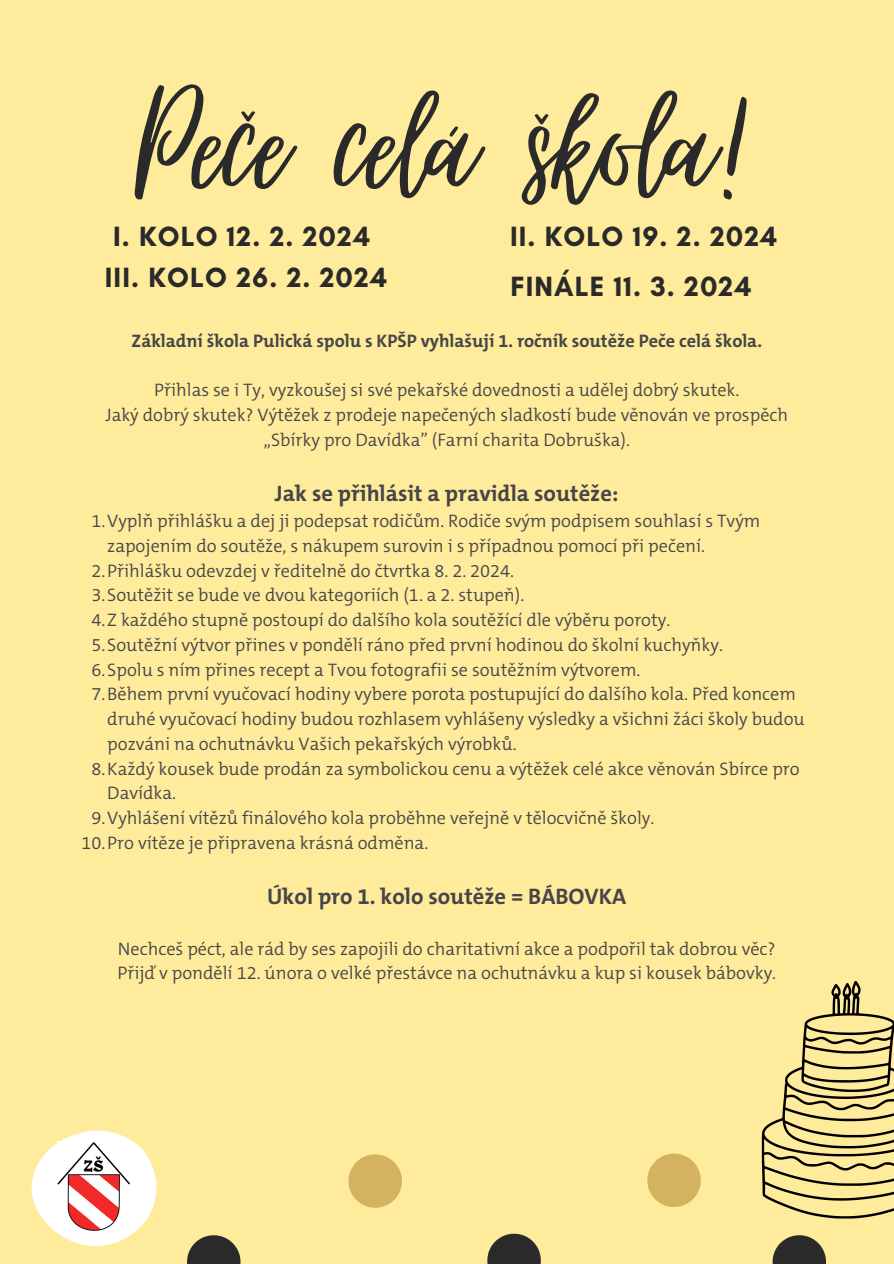
<style>
.page{position:relative;width:894px;height:1264px;background:#fff}
.page>*{position:absolute;margin:0;border:0;box-sizing:border-box;transform-origin:0 0}
.t1{font:186px "Virtual";color:#2a2a2a}
.t2{font:700 28.35px "Glacial Indifference";letter-spacing:.04em;color:#2a2a2a}
.t3{font:700 22.5px "The Mix C5";color:#464648}
.t4{font:300 18.15px/24.8px "The Mix C5";color:#464648}
.t5{font:700 18.15px "The Mix C5";color:#464648}
</style>
<div class="page">
<div style="left:0;top:0;width:893px;height:1263px;background:#ffeb9c"></div>
<svg style="left:348px;top:1154px;width:54px;height:53px"></svg>
<svg style="left:487px;top:1233px;width:53px;height:30px;fill:#2a2a2a"></svg>
<svg style="left:647px;top:1153px;width:53px;height:53px"></svg>
<svg style="left:772px;top:1235px;width:53px;height:28px"></svg>
<svg style="left:187px;top:1235px;width:53px;height:28px"></svg>
<svg style="left:32px;top:1130px;width:124px;height:117px"></svg>
<img style="left:57px;top:1141px;width:74px;height:89px">
<svg style="left:761px;top:980px;width:132px;height:238px"></svg>
<h2 class="t1" style="left:137px;top:46px;width:620px">Peče celá škola!</h2>
<h2 class="t2" style="left:113px;top:218px;width:258px">I. KOLO 12. 2. 2024</h2>
<h2 class="t2" style="left:510px;top:268px;width:243px">FINÁLE 11. 3. 2024</h2>
<h2 class="t2" style="left:510px;top:218px;width:269px">II. KOLO 19. 2. 2024</h2>
<h4 class="t2" style="left:105px;top:260px;width:284px">III. KOLO 26. 2. 2024</h4>
<p class="t5" style="left:131px;top:329px;width:631px">Základní škola Pulická spolu s KPŠP vyhlašují 1. ročník soutěže Peče celá škola.</p>
<p class="t4" style="left:154px;top:378px;width:586px">Přihlas se i Ty, vyzkoušej si své pekařské dovednosti a udělej dobrý skutek.</p>
<h3 class="t4" style="left:105px;top:403px;width:684px;text-align:center">Jaký dobrý skutek? Výtěžek z prodeje napečených sladkostí bude věnován ve prospěch „Sbírky pro Davídka” (Farní charita Dobruška).</h3>
<p class="t3" style="left:275px;top:479px;width:345px">Jak se přihlásit a pravidla soutěže:</p>
<p class="t4" style="left:107px;top:508px;width:654px;text-indent:-16px">1.Vyplň přihlášku a dej ji podepsat rodičům. Rodiče svým podpisem souhlasí s Tvým zapojením do soutěže, s nákupem surovin i s případnou pomocí při pečení.</p>
<p class="t4" style="left:91px;top:558px;width:424px">2.Přihlášku odevzdej v ředitelně do čtvrtka 8. 2. 2024.</p>
<p class="t4" style="left:91px;top:583px;width:434px">3.Soutěžit se bude ve dvou kategoriích (1. a 2. stupeň).</p>
<p class="t4" style="left:91px;top:607px;width:580px">4.Z každého stupně postoupí do dalšího kola soutěžící dle výběru poroty.</p>
<p class="t4" style="left:91px;top:632px;width:633px">5.Soutěžní výtvor přines v pondělí ráno před první hodinou do školní kuchyňky.</p>
<p class="t4" style="left:91px;top:657px;width:550px">6.Spolu s ním přines recept a Tvou fotografii se soutěžním výtvorem.</p>
<p class="t4" style="left:107px;top:682px;width:698px;text-indent:-16px">7.Během první vyučovací hodiny vybere porota postupující do dalšího kola. Před koncem druhé vyučovací hodiny budou rozhlasem vyhlášeny výsledky a všichni žáci školy budou pozváni na ochutnávku Vašich pekařských výrobků.</p>
<p class="t4" style="left:107px;top:756px;width:693px;text-indent:-16px">8.Každý kousek bude prodán za symbolickou cenu a výtěžek celé akce věnován Sbírce pro<br>Davídka.</p>
<p class="t4" style="left:91px;top:805px;width:564px">9.Vyhlášení vítězů finálového kola proběhne veřejně v tělocvičně školy.</p>
<h3 class="t4" style="left:81px;top:830px;width:348px">10.Pro vítěze je připravena krásná odměna.</h3>
<p class="t3" style="left:267px;top:882px;width:360px">Úkol pro 1. kolo soutěže = BÁBOVKA</p>
<p class="t4" style="left:118px;top:936px;width:659px">Nechceš péct, ale rád by ses zapojili do charitativní akce a podpořil tak dobrou věc?</p>
<p class="t4" style="left:117px;top:961px;width:660px">Přijď v pondělí 12. února o velké přestávce na ochutnávku a kup si kousek bábovky.</p>
</div>
